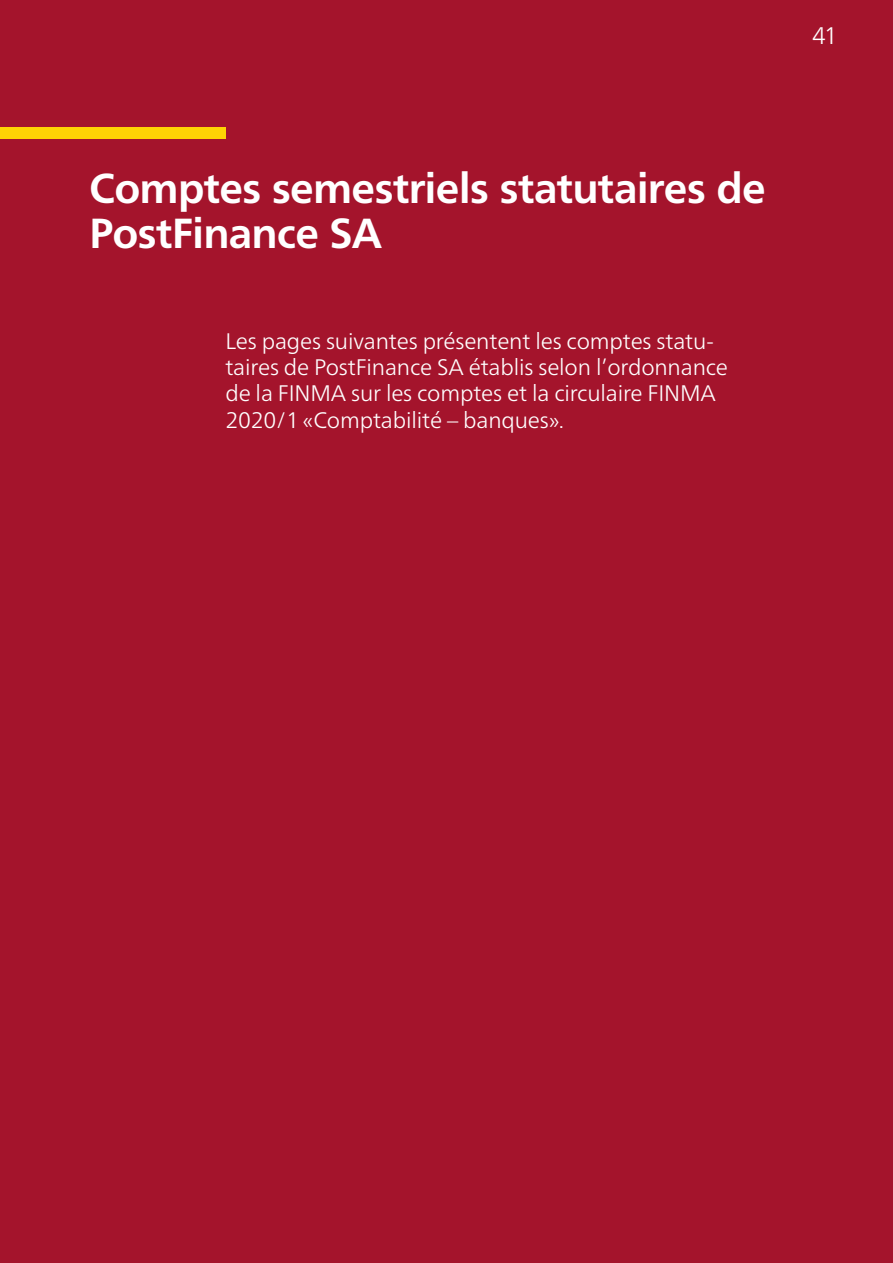
<style>
.page{position:relative;width:893px;height:1263px;background:#a4142c}
.page>*{position:absolute;margin:0;border:0;box-sizing:border-box;transform-origin:0 0}
.t1{font:700 42px/45.9px "Frutiger Neue LT Pro";letter-spacing:-.015em;color:#fff}
.t2{font:300 24px "Frutiger Neue LT Pro";color:#fff}
.t3{font:300 22.5px/26.2px "Frutiger Neue LT Pro";letter-spacing:-.01em;color:#fff}
</style>
<div class="page">
<div style="left:0;top:128px;width:225px;height:11px;background:#fed304"></div>
<p class="t2" style="left:812px;top:22px;width:27px">41</p>
<h2 class="t1" style="left:89px;top:165px;width:678px">Comptes semestriels statutaires de<br>PostFinance SA</h2>
<p class="t3" style="left:225px;top:328px;width:504px">Les pages suivantes présentent les comptes statu&shy;taires de PostFinance SA établis selon l’ordonnance de la FINMA sur les comptes et la circulaire FINMA 2020/1 «Comptabilité – banques».</p>
</div>
